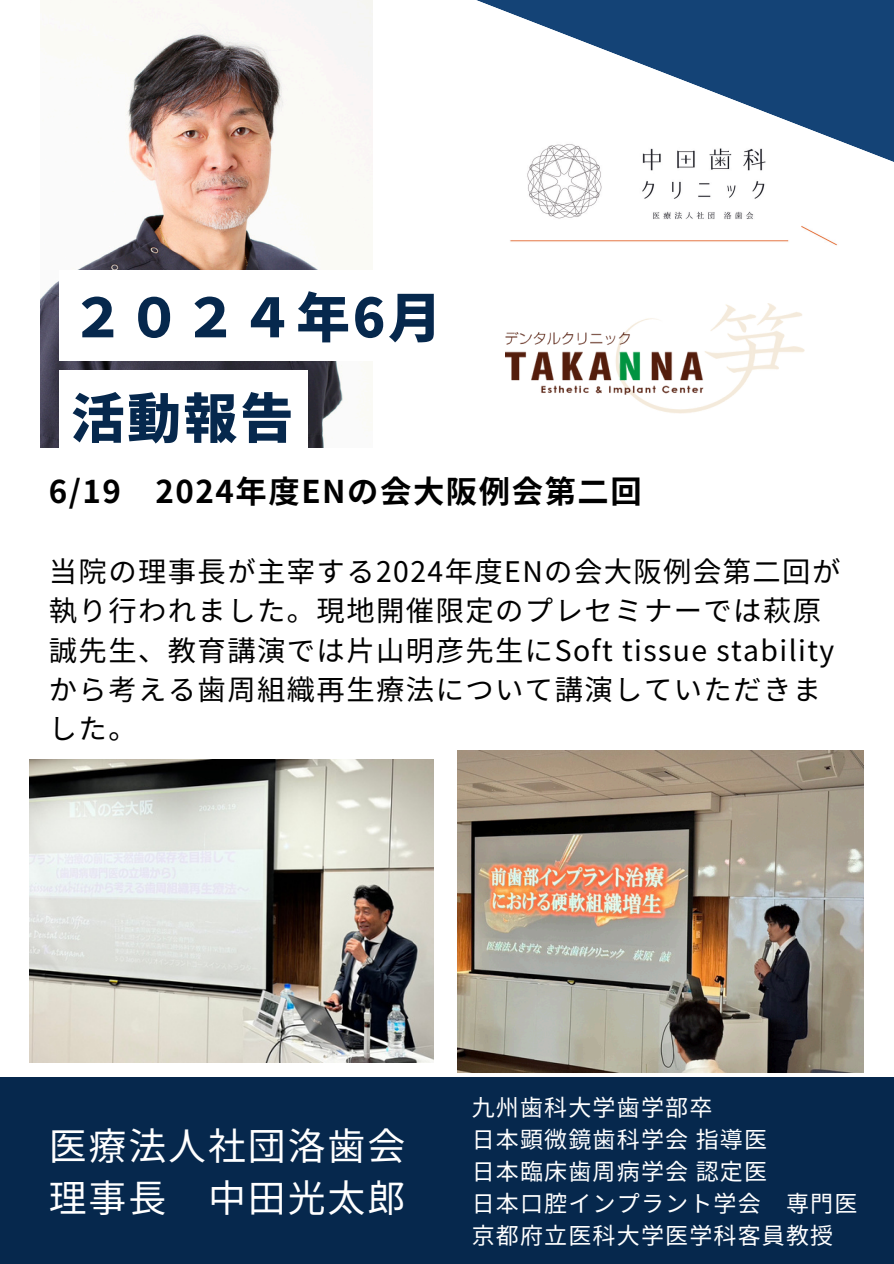
<style>
.page{position:relative;width:894px;height:1264px;background:#fff}
.page>*{position:absolute;margin:0;border:0;box-sizing:border-box;transform-origin:0 0}
.t1{font:900 53.7px "Noto Sans JP";letter-spacing:.05em;color:#06284d}
.t2{font:37.95px/52.5px "Noto Sans JP";letter-spacing:.05em;color:#fff}
.t3{font:700 31.35px "Noto Sans JP";letter-spacing:.05em;color:#000}
.t4{font:28.35px/39.3px "Noto Sans JP";letter-spacing:.05em;color:#000}
.t5{font:22.95px "Noto Sans JP";letter-spacing:.05em;color:#fff}
</style>
<div class="page">
<div style="left:0;top:1077px;width:893px;height:186px;background:#06284d"></div>
<svg style="left:372px;top:0;width:521px;height:246px"></svg>
<img style="left:40px;top:0;width:332px;height:448px">
<img style="left:30px;top:759px;width:403px;height:303px">
<img style="left:457px;top:750px;width:406px;height:322px">
<img style="left:506px;top:303px;width:298px;height:110px">
<div style="left:59px;top:370px;width:249px;height:91px;background:#fff"></div>
<div style="left:59px;top:270px;width:397px;height:91px;background:#fff"></div>
<p class="t1" style="left:71px;top:275px;width:363px">２０２４年6月</p>
<p class="t1" style="left:71px;top:375px;width:224px">活動報告</p>
<h3 class="t3" style="left:49px;top:466px;width:594px">6/19 2024年度ENの会大阪例会第二回</h3>
<h4 class="t4" style="left:49px;top:550px;width:792px">当院の理事長が主宰する2024年度ENの会大阪例会第二回が執り行われました。現地開催限定のプレセミナーでは萩原誠先生、教育講演では片山明彦先生にSoft tissue stabilityから考える歯周組織再生療法について講演していただきました。</h4>
<h2 class="t2" style="left:49px;top:1117px;width:358px">医療法人社団洛歯会理事長 中田光太郎</h2>
<p class="t5" style="left:471px;top:1089px;width:242px">九州歯科大学歯学部卒</p>
<p class="t5" style="left:471px;top:1121px;width:297px">日本顕微鏡歯科学会指導医</p>
<p class="t5" style="left:471px;top:1153px;width:297px">日本臨床歯周病学会認定医</p>
<p class="t5" style="left:471px;top:1184px;width:387px">日本口腔インプラント学会 専門医</p>
<p class="t5" style="left:471px;top:1216px;width:363px">京都府立医科大学医学科客員教授</p>
</div>
